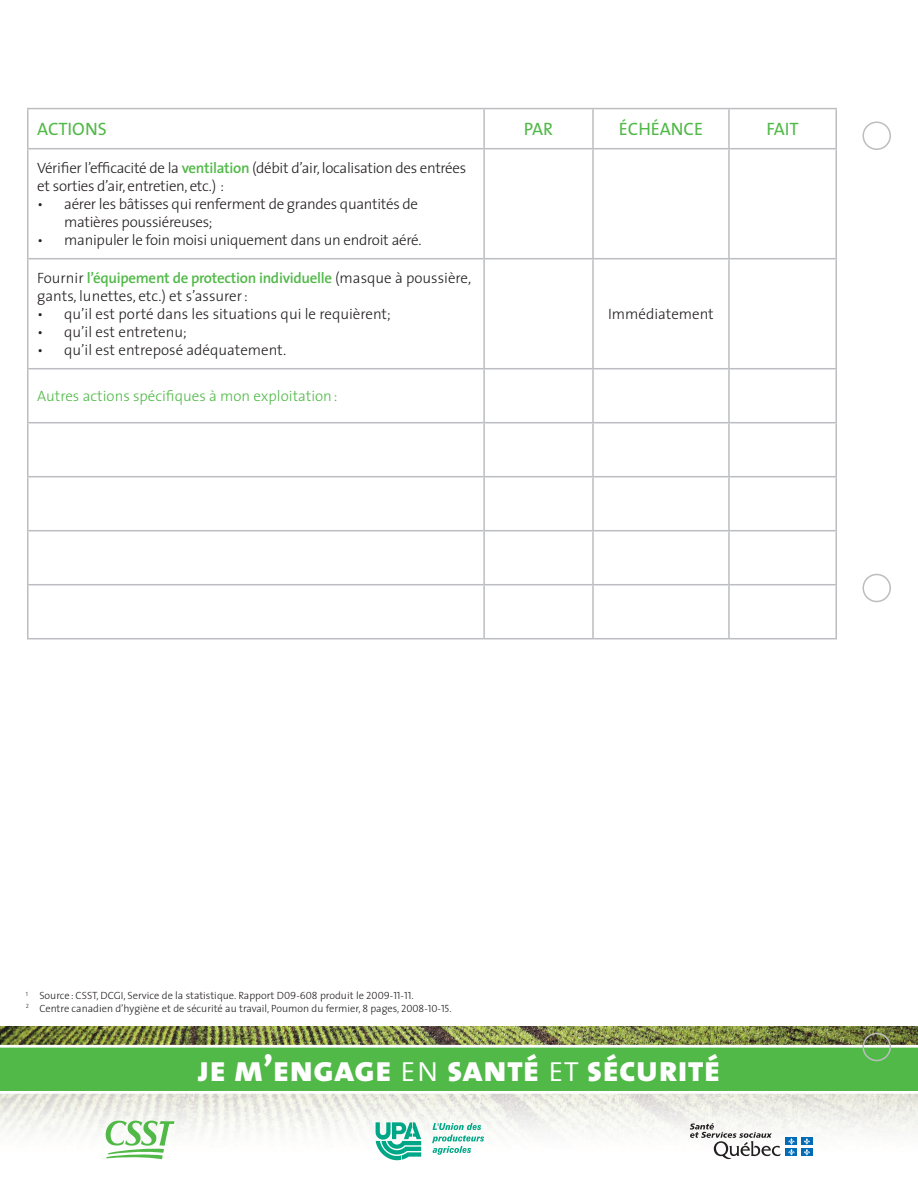
<style>
.page{position:relative;width:918px;height:1188px;background:#fff}
.page>*{position:absolute;margin:0;border:0;box-sizing:border-box;transform-origin:0 0}
.t1{font:36px "The Sans Extra Bold Caps";color:#fff}
.t2{font:18px "The Sans Caps";color:#51b948}
.t3{font:300 15px/18px "The Sans";letter-spacing:-.02em;color:#231f20}
.t4{font:300 15px/18px "The Sans";color:#231f20}
.t5{font:300 15px "The Sans";color:#51b948}
.t6{font:300 10.5px "The Sans";color:#231f20}
.s1{font-weight:600;color:#51b948}
.s2{font-family:"The Sans Light Caps";font-weight:400}
.s3{font-family:"The Sans Light Caps"}
</style>
<div class="page">
<img style="left:0;top:1026px;width:918px;height:135px">
<svg style="left:106px;top:1121px;width:68px;height:38px"></svg>
<svg style="left:376px;top:1122px;width:45px;height:38px"></svg>
<svg style="left:432px;top:1123px;width:52px;height:32px"></svg>
<svg style="left:690px;top:1123px;width:91px;height:36px"></svg>
<div style="left:786px;top:1138px;width:11px;height:7px;background:#006cb7"></div>
<div style="left:801px;top:1138px;width:12px;height:7px;background:#006cb7"></div>
<div style="left:786px;top:1149px;width:11px;height:7px;background:#006cb7"></div>
<svg style="left:788px;top:1138px;width:7px;height:18px"></svg>
<div style="left:801px;top:1149px;width:12px;height:7px;background:#006cb7"></div>
<svg style="left:804px;top:1138px;width:6px;height:18px"></svg>
<svg style="left:0;top:1045px;width:918px;height:49px;background:#64c05c"></svg>
<hr style="left:27px;top:108px;width:457px;height:1px;background:#bcbdc0">
<hr style="left:27px;top:109px;width:1px;height:39px;background:#bcbdc0">
<hr style="left:484px;top:108px;width:109px;height:1px;background:#bcbdc0">
<hr style="left:483px;top:109px;width:2px;height:39px;background:#bcbdc0">
<hr style="left:593px;top:108px;width:136px;height:1px;background:#bcbdc0">
<hr style="left:592px;top:109px;width:2px;height:39px;background:#bcbdc0">
<hr style="left:729px;top:108px;width:108px;height:1px;background:#bcbdc0">
<hr style="left:728px;top:109px;width:2px;height:39px;background:#bcbdc0">
<hr style="left:836px;top:109px;width:1px;height:39px;background:#bcbdc0">
<hr style="left:27px;top:148px;width:457px;height:1px;background:#bcbdc0">
<hr style="left:27px;top:149px;width:1px;height:109px;background:#bcbdc0">
<hr style="left:484px;top:148px;width:109px;height:1px;background:#bcbdc0">
<hr style="left:483px;top:149px;width:2px;height:109px;background:#bcbdc0">
<hr style="left:593px;top:148px;width:136px;height:1px;background:#bcbdc0">
<hr style="left:592px;top:149px;width:2px;height:109px;background:#bcbdc0">
<hr style="left:729px;top:148px;width:108px;height:1px;background:#bcbdc0">
<hr style="left:728px;top:149px;width:2px;height:109px;background:#bcbdc0">
<hr style="left:836px;top:149px;width:1px;height:109px;background:#bcbdc0">
<hr style="left:27px;top:258px;width:457px;height:1px;background:#bcbdc0">
<hr style="left:27px;top:259px;width:1px;height:109px;background:#bcbdc0">
<hr style="left:484px;top:258px;width:109px;height:1px;background:#bcbdc0">
<hr style="left:483px;top:259px;width:2px;height:109px;background:#bcbdc0">
<hr style="left:593px;top:258px;width:136px;height:1px;background:#bcbdc0">
<hr style="left:592px;top:259px;width:2px;height:109px;background:#bcbdc0">
<hr style="left:729px;top:258px;width:108px;height:1px;background:#bcbdc0">
<hr style="left:728px;top:259px;width:2px;height:109px;background:#bcbdc0">
<hr style="left:836px;top:259px;width:1px;height:109px;background:#bcbdc0">
<hr style="left:27px;top:368px;width:457px;height:1px;background:#bcbdc0">
<hr style="left:27px;top:369px;width:1px;height:53px;background:#bcbdc0">
<hr style="left:484px;top:368px;width:109px;height:1px;background:#bcbdc0">
<hr style="left:483px;top:369px;width:2px;height:53px;background:#bcbdc0">
<hr style="left:593px;top:368px;width:136px;height:1px;background:#bcbdc0">
<hr style="left:592px;top:369px;width:2px;height:53px;background:#bcbdc0">
<hr style="left:729px;top:368px;width:108px;height:1px;background:#bcbdc0">
<hr style="left:728px;top:369px;width:2px;height:53px;background:#bcbdc0">
<hr style="left:836px;top:369px;width:1px;height:53px;background:#bcbdc0">
<hr style="left:27px;top:422px;width:457px;height:1px;background:#bcbdc0">
<hr style="left:27px;top:423px;width:1px;height:53px;background:#bcbdc0">
<hr style="left:484px;top:422px;width:109px;height:1px;background:#bcbdc0">
<hr style="left:483px;top:423px;width:2px;height:53px;background:#bcbdc0">
<hr style="left:593px;top:422px;width:136px;height:1px;background:#bcbdc0">
<hr style="left:592px;top:423px;width:2px;height:53px;background:#bcbdc0">
<hr style="left:729px;top:422px;width:108px;height:1px;background:#bcbdc0">
<hr style="left:728px;top:423px;width:2px;height:53px;background:#bcbdc0">
<hr style="left:836px;top:423px;width:1px;height:53px;background:#bcbdc0">
<hr style="left:27px;top:476px;width:457px;height:1px;background:#bcbdc0">
<hr style="left:27px;top:477px;width:1px;height:53px;background:#bcbdc0">
<hr style="left:484px;top:476px;width:109px;height:1px;background:#bcbdc0">
<hr style="left:483px;top:477px;width:2px;height:53px;background:#bcbdc0">
<hr style="left:593px;top:476px;width:136px;height:1px;background:#bcbdc0">
<hr style="left:592px;top:477px;width:2px;height:53px;background:#bcbdc0">
<hr style="left:729px;top:476px;width:108px;height:1px;background:#bcbdc0">
<hr style="left:728px;top:477px;width:2px;height:53px;background:#bcbdc0">
<hr style="left:836px;top:477px;width:1px;height:53px;background:#bcbdc0">
<hr style="left:27px;top:530px;width:457px;height:1px;background:#bcbdc0">
<hr style="left:27px;top:531px;width:1px;height:53px;background:#bcbdc0">
<hr style="left:484px;top:530px;width:109px;height:1px;background:#bcbdc0">
<hr style="left:483px;top:531px;width:2px;height:53px;background:#bcbdc0">
<hr style="left:593px;top:530px;width:136px;height:1px;background:#bcbdc0">
<hr style="left:592px;top:531px;width:2px;height:53px;background:#bcbdc0">
<hr style="left:729px;top:530px;width:108px;height:1px;background:#bcbdc0">
<hr style="left:728px;top:531px;width:2px;height:53px;background:#bcbdc0">
<hr style="left:836px;top:531px;width:1px;height:53px;background:#bcbdc0">
<hr style="left:27px;top:584px;width:457px;height:1px;background:#bcbdc0">
<hr style="left:27px;top:585px;width:1px;height:53px;background:#bcbdc0">
<hr style="left:484px;top:584px;width:109px;height:1px;background:#bcbdc0">
<hr style="left:483px;top:585px;width:2px;height:53px;background:#bcbdc0">
<hr style="left:593px;top:584px;width:136px;height:1px;background:#bcbdc0">
<hr style="left:592px;top:585px;width:2px;height:53px;background:#bcbdc0">
<hr style="left:729px;top:584px;width:108px;height:1px;background:#bcbdc0">
<hr style="left:728px;top:585px;width:2px;height:53px;background:#bcbdc0">
<hr style="left:836px;top:585px;width:1px;height:53px;background:#bcbdc0">
<hr style="left:27px;top:638px;width:457px;height:1px;background:#bcbdc0">
<hr style="left:484px;top:638px;width:109px;height:1px;background:#bcbdc0">
<hr style="left:593px;top:638px;width:136px;height:1px;background:#bcbdc0">
<hr style="left:729px;top:638px;width:108px;height:1px;background:#bcbdc0">
<div style="left:862px;top:122px;width:29px;height:28px;border:2px solid #bcbdc0;border-radius:50%"></div>
<div style="left:862px;top:574px;width:29px;height:28px;border:2px solid #bcbdc0;border-radius:50%"></div>
<div style="left:862px;top:1033px;width:29px;height:28px;border:2px solid #bcbdc0;border-radius:50%"></div>
<p class="t2" style="left:37px;top:114px;width:71px">ACTIONS</p>
<p class="t2" style="left:524px;top:114px;width:31px">PAR</p>
<p class="t2" style="left:619px;top:114px;width:86px">ÉCHÉANCE</p>
<p class="t2" style="left:766px;top:114px;width:34px">FAIT</p>
<p class="t3" style="left:37px;top:159px;width:431px">Vérifier l’efficacité de la <span class="s1">ventilation</span> (débit d’air, localisation des entrées et sorties d’air, entretien, etc.) :</p>
<p class="t3" style="left:64px;top:195px;width:355px;text-indent:-27px">• aérer les bâtisses qui renferment de grandes quantités de matières poussiéreuses;</p>
<p class="t3" style="left:37px;top:231px;width:386px">• manipuler le foin moisi uniquement dans un endroit aéré.</p>
<p class="t4" style="left:37px;top:269px;width:436px">Fournir <span class="s1">l’équipement de protection individuelle</span> (masque à poussière, gants, lunettes, etc.) et s’assurer:</p>
<p class="t4" style="left:37px;top:305px;width:355px">• qu’il est porté dans les situations qui le requièrent;</p>
<p class="t4" style="left:37px;top:323px;width:151px">• qu’il est entretenu;</p>
<p class="t4" style="left:37px;top:341px;width:251px">• qu’il est entreposé adéquatement.</p>
<p class="t4" style="left:608px;top:305px;width:107px">Immédiatement</p>
<p class="t5" style="left:37px;top:384px;width:302px">Autres actions spécifiques à mon exploitation:</p>
<p class="t6" style="left:26px;top:987px;width:389px"><sup>1</sup> Source: CSST, DCGI, Service de la statistique. Rapport D<span class="s2">09</span>-<span class="s2">608</span> produit le <span class="s2">2009</span>-<span class="s2">11</span>-<span class="s2">11</span>.</p>
<p class="t6" style="left:26px;top:1000px;width:427px"><sup>2</sup> Centre canadien d’hygiène et de sécurité au travail, Poumon du fermier, <span class="s2">8</span> pages, <span class="s2">2008</span>-<span class="s2">10</span>-<span class="s2">15</span>.</p>
<p class="t1" style="left:198px;top:1038px;width:524px">je m’engage <span class="s3">en</span> santé <span class="s3">et</span> sécurité</p>
</div>
